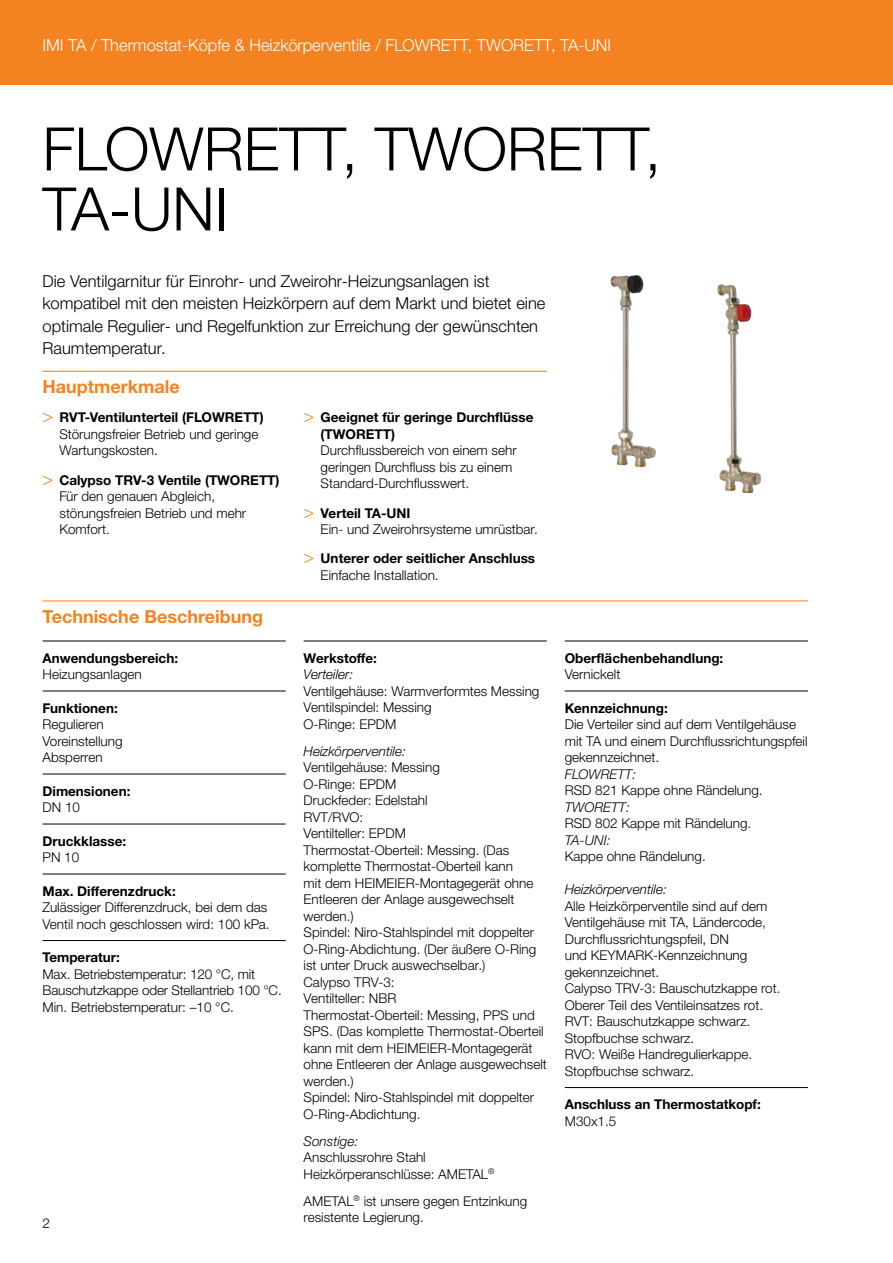
<style>
.page{position:relative;width:893px;height:1263px;background:#fff}
.page>*{position:absolute;margin:0;border:0;box-sizing:border-box;transform-origin:0 0}
.t1{font:300 60px/60px "Helvetica Neue LTW1 G";color:#000}
.t2{font:700 18px "Helvetica Neue LTW1 G";color:#f58220}
.t3{font:300 16.5px/22.5px "Helvetica Neue LTW1 G";color:#000}
.t4{font:300 16.5px "Helvetica Neue LTW1 G";color:#fff}
.t5{font:300 13.5px/16.5px "Helvetica Neue LTW1 G";color:#000}
.t6{font:700 13.5px/16.5px "Helvetica Neue LTW1 G";color:#000}
.t7{font:italic 300 13.5px "Helvetica Neue LTW1 G";color:#000}
.s1{font-family:"Helvetica Neue LT Std";font-size:18px;color:#f58220}
.s2{font-weight:700}
.s3{font-family:"Helvetica Neue LT Std";font-weight:300;font-size:18px;color:#f58220}
.s4{font-weight:300}
</style>
<div class="page">
<div style="left:0;top:0;width:893px;height:85px;background:#f58220"></div>
<hr style="left:43px;top:371px;width:504px;height:1px;background:#f58220">
<hr style="left:43px;top:600px;width:765px;height:1px;background:#f58220">
<hr style="left:43px;top:641px;width:243px;height:1px;background:#000">
<hr style="left:43px;top:691px;width:243px;height:1px;background:#000">
<hr style="left:43px;top:774px;width:243px;height:1px;background:#000">
<hr style="left:43px;top:824px;width:243px;height:1px;background:#000">
<hr style="left:43px;top:874px;width:243px;height:1px;background:#000">
<hr style="left:43px;top:940px;width:243px;height:1px;background:#000">
<hr style="left:304px;top:641px;width:243px;height:1px;background:#000">
<hr style="left:565px;top:641px;width:243px;height:1px;background:#000">
<hr style="left:565px;top:691px;width:243px;height:1px;background:#000">
<hr style="left:565px;top:1087px;width:243px;height:1px;background:#000">
<img style="left:610px;top:275px;width:121px;height:214px">
<p class="t4" style="left:43px;top:35px;width:570px">IMI TA / Thermostat-Köpfe &amp; Heizkörperventile / FLOWRETT, TWORETT, TA-UNI</p>
<h1 class="t1" style="left:43px;top:119px;width:620px">FLOWRETT, TWORETT,<br>TA-UNI</h1>
<p class="t3" style="left:43px;top:270px;width:504px">Die Ventilgarnitur für Einrohr- und Zweirohr-Heizungsanlagen ist kompatibel mit den meisten Heizkörpern auf dem Markt und bietet eine optimale Regulier- und Regelfunktion zur Erreichung der gewünschten Raumtemperatur.</p>
<h2 class="t2" style="left:43px;top:376px;width:139px">Hauptmerkmale</h2>
<p class="t5" style="left:60px;top:409px;width:206px;text-indent:-17px"><span class="s1">&gt;</span> <span class="s2">RVT-Ventilunterteil (FLOWRETT)<br></span>Störungsfreier Betrieb und geringe<br>Wartungskosten.</p>
<p class="t5" style="left:60px;top:471px;width:221px;text-indent:-17px"><span class="s1">&gt;</span> <span class="s2">Calypso TRV-3 Ventile (TWORETT)<br></span>Für den genauen Abgleich, störungsfreien Betrieb und mehr<br>Komfort.</p>
<p class="t6" style="left:321px;top:409px;width:214px;text-indent:-17px"><span class="s3">&gt;</span> Geeignet für geringe Durchflüsse (TWORETT)</p>
<p class="t5" style="left:321px;top:442px;width:197px">Durchflussbereich von einem sehr geringen Durchfluss bis zu einem<br>Standard-Durchflusswert.</p>
<p class="t5" style="left:321px;top:504px;width:219px;text-indent:-17px"><span class="s1">&gt;</span> <span class="s2">Verteil TA-UNI<br></span>Ein- und Zweirohrsysteme umrüstbar.</p>
<p class="t6" style="left:321px;top:550px;width:216px;text-indent:-17px"><span class="s3">&gt;</span> Unterer oder seitlicher Anschluss<br><span class="s4">Einfache Installation.</span></p>
<h2 class="t2" style="left:43px;top:605px;width:222px">Technische Beschreibung</h2>
<p class="t6" style="left:43px;top:649px;width:137px">Anwendungsbereich:</p>
<p class="t5" style="left:43px;top:666px;width:101px">Heizungsanlagen</p>
<p class="t6" style="left:43px;top:699px;width:77px">Funktionen:</p>
<p class="t5" style="left:43px;top:716px;width:82px">Regulieren<br>Voreinstellung<br>Absperren</p>
<p class="t6" style="left:43px;top:782px;width:89px">Dimensionen:</p>
<p class="t5" style="left:43px;top:799px;width:39px">DN 10</p>
<p class="t6" style="left:43px;top:832px;width:85px">Druckklasse:</p>
<p class="t5" style="left:43px;top:849px;width:38px">PN 10</p>
<p class="t6" style="left:43px;top:882px;width:135px">Max. Differenzdruck:</p>
<p class="t5" style="left:43px;top:899px;width:229px">Zulässiger Differenzdruck, bei dem das<br>Ventil noch geschlossen wird: 100 kPa.</p>
<p class="t6" style="left:43px;top:949px;width:79px">Temperatur:</p>
<p class="t5" style="left:43px;top:965px;width:241px">Max. Betriebstemperatur: 120 °C, mit<br>Bauschutzkappe oder Stellantrieb 100 °C.<br>Min. Betriebstemperatur: –10 °C.</p>
<p class="t5" style="left:43px;top:1215px;width:9px">2</p>
<p class="t6" style="left:304px;top:649px;width:75px">Werkstoffe:</p>
<p class="t7" style="left:304px;top:666px;width:51px">Verteiler:</p>
<p class="t5" style="left:304px;top:682px;width:237px">Ventilgehäuse: Warmverformtes Messing<br>Ventilspindel: Messing<br>O-Ringe: EPDM</p>
<p class="t7" style="left:304px;top:742px;width:104px">Heizkörperventile:</p>
<p class="t5" style="left:304px;top:759px;width:245px">Ventilgehäuse: Messing<br>O-Ringe: EPDM<br>Druckfeder: Edelstahl<br>RVT/RVO:<br>Ventilteller: EPDM<br>Thermostat-Oberteil: Messing. (Das komplette Thermostat-Oberteil kann<br>mit dem HEIMEIER-Montagegerät ohne<br>Entleeren der Anlage ausgewechselt werden.)<br>Spindel: Niro-Stahlspindel mit doppelter<br>O-Ring-Abdichtung. (Der äußere O-Ring ist unter Druck auswechselbar.)<br>Calypso TRV-3:<br>Ventilteller: NBR<br>Thermostat-Oberteil: Messing, PPS und<br>SPS. (Das komplette Thermostat-Oberteil kann mit dem HEIMEIER-Montagegerät ohne Entleeren der Anlage ausgewechselt werden.)<br>Spindel: Niro-Stahlspindel mit doppelter<br>O-Ring-Abdichtung.</p>
<p class="t7" style="left:304px;top:1132px;width:56px">Sonstige:</p>
<p class="t5" style="left:304px;top:1149px;width:192px">Anschlussrohre Stahl<br>Heizkörperanschlüsse: AMETAL<sup>®</sup></p>
<p class="t5" style="left:304px;top:1192px;width:225px">AMETAL<sup>®</sup> ist unsere gegen Entzinkung resistente Legierung.</p>
<p class="t6" style="left:565px;top:649px;width:160px">Oberflächenbehandlung:</p>
<p class="t5" style="left:565px;top:666px;width:57px">Vernickelt</p>
<p class="t6" style="left:565px;top:699px;width:105px">Kennzeichnung:</p>
<p class="t5" style="left:565px;top:716px;width:244px">Die Verteiler sind auf dem Ventilgehäuse mit TA und einem Durchflussrichtungspfeil gekennzeichnet.</p>
<p class="t7" style="left:565px;top:765px;width:73px">FLOWRETT:</p>
<p class="t5" style="left:565px;top:782px;width:199px">RSD 821 Kappe ohne Rändelung.</p>
<p class="t7" style="left:565px;top:798px;width:67px">TWORETT:</p>
<p class="t5" style="left:565px;top:815px;width:188px">RSD 802 Kappe mit Rändelung.</p>
<p class="t7" style="left:565px;top:831px;width:47px">TA-UNI:</p>
<p class="t5" style="left:565px;top:848px;width:143px">Kappe ohne Rändelung.</p>
<p class="t7" style="left:565px;top:881px;width:104px">Heizkörperventile:</p>
<p class="t5" style="left:565px;top:897px;width:217px">Alle Heizkörperventile sind auf dem<br>Ventilgehäuse mit TA, Ländercode,<br>Durchflussrichtungspfeil, DN<br>und KEYMARK-Kennzeichnung gekennzeichnet.<br>Calypso TRV-3: Bauschutzkappe rot.<br>Oberer Teil des Ventileinsatzes rot.<br>RVT: Bauschutzkappe schwarz.<br>Stopfbuchse schwarz.<br>RVO: Weiße Handregulierkappe.<br>Stopfbuchse schwarz.</p>
<p class="t6" style="left:565px;top:1096px;width:198px">Anschluss an Thermostatkopf:</p>
<p class="t5" style="left:565px;top:1112px;width:53px">M30x1.5</p>
</div>
